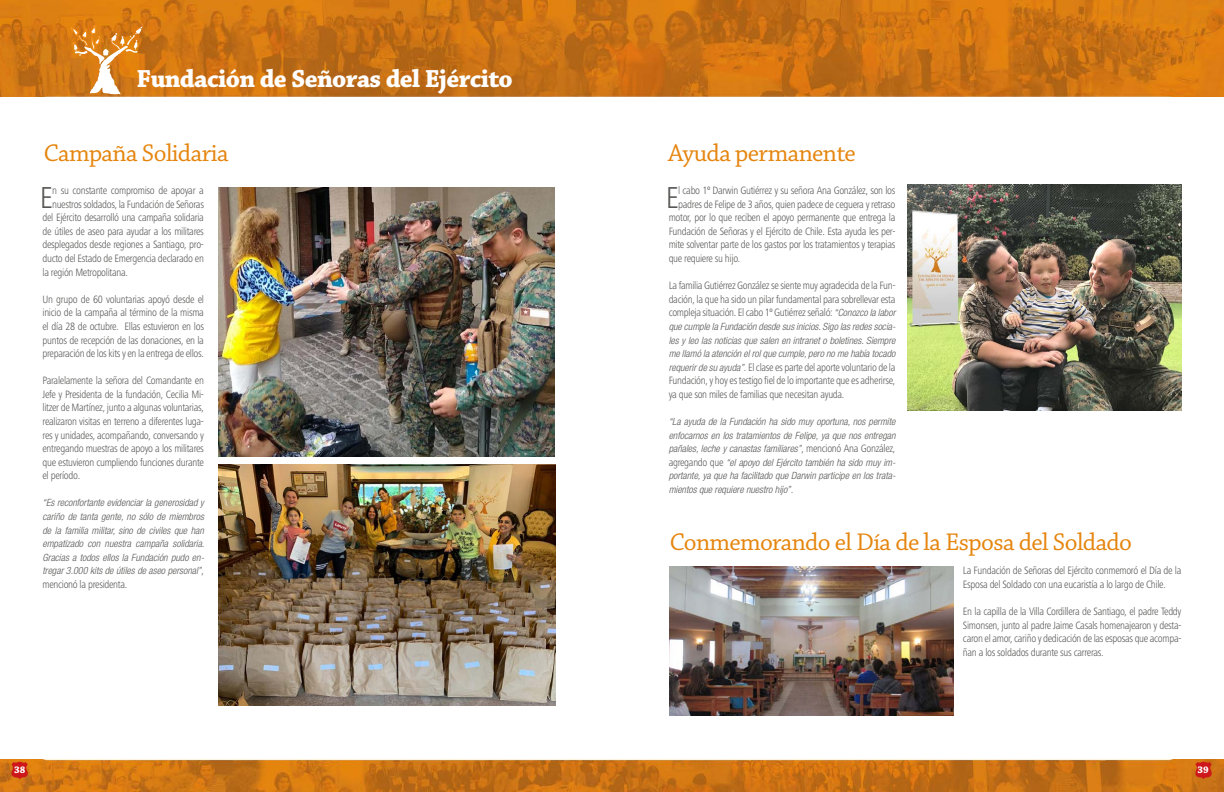
<style>
.page{position:relative;width:1224px;height:792px;background:#fff}
.page>*{position:absolute;margin:0;border:0;box-sizing:border-box;transform-origin:0 0}
.t1{font:300 condensed 31.4px "Frutiger Next LTW1 G";color:#575756}
.t2{font:700 26px "Chaparral Pro";letter-spacing:-.025em;color:#fff}
.t3{font:25.4px "Chaparral Pro";letter-spacing:-.025em;color:#e5850e}
.t4{font:300 condensed 11px/13.6px "Frutiger Next LTW1 G";letter-spacing:-.03em;color:#575756;text-align:justify}
.t5{font:italic 300 condensed 10px/13.6px "Helvetica Neue LT Std";color:#575756;text-align:justify}
.t6{font:700 10px "Chaparral Pro";color:#fff}
.t7{font:700 6px "Arial";color:#cd171a}
.s1{font-family:"Frutiger Next LTW1 G";font-style:normal;font-size:11px}
.s2{font-family:"Helvetica Neue LT Std";font-style:italic;font-size:10px}
</style>
<div class="page">
<img style="left:0;top:0;width:1224px;height:792px">
<svg style="left:71px;top:26px;width:71px;height:68px;background:#dc923f"></svg>
<div style="left:0;top:97px;width:1224px;height:662px;background:#fff"></div>
<img style="left:218px;top:187px;width:337px;height:269px">
<img style="left:218px;top:465px;width:337px;height:241px">
<img style="left:907px;top:184px;width:275px;height:226px">
<img style="left:670px;top:567px;width:284px;height:149px">
<svg style="left:11px;top:762px;width:17px;height:17px"></svg>
<svg style="left:1195px;top:762px;width:17px;height:17px"></svg>
<h2 class="t2" style="left:137px;top:63px;width:378px">Fundación de Señoras del Ejército</h2>
<h3 class="t3" style="left:44px;top:138px;width:186px">Campaña Solidaria</h3>
<h1 class="t1" style="left:40px;top:179px;width:15px">E</h1>
<p class="t4" style="left:52px;top:184px;width:153px">n su constante compromiso de apoyar a</p>
<p class="t4" style="left:52px;top:197px;width:153px">nuestros soldados, la Fundación de Señoras</p>
<p class="t4" style="left:43px;top:211px;width:163px">del Ejército desarrolló una campaña solidaria</p>
<p class="t4" style="left:43px;top:224px;width:163px">de útiles de aseo para ayudar a los militares</p>
<p class="t4" style="left:43px;top:238px;width:163px">desplegados desde regiones a Santiago, pro-</p>
<p class="t4" style="left:43px;top:252px;width:163px">ducto del Estado de Emergencia declarado en</p>
<p class="t4" style="left:43px;top:265px;width:87px">la región Metropolitana.</p>
<p class="t4" style="left:43px;top:292px;width:163px">Un grupo de 60 voluntarias apoyó desde el inicio de la campaña al término de la misma el día 28 de octubre. Ellas estuvieron en los puntos de recepción de las donaciones, en la preparación de los kits y en la entrega de ellos.</p>
<p class="t4" style="left:43px;top:374px;width:163px">Paralelamente la señora del Comandante en Jefe y Presidenta de la fundación, Cecilia Mi&shy;litzer de Martínez, junto a algunas voluntarias, realizaron visitas en terreno a diferentes luga&shy;res y unidades, acompañando, conversando y entregando muestras de apoyo a los militares que estuvieron cumpliendo funciones durante el período.</p>
<p class="t5" style="left:43px;top:496px;width:163px">“Es reconfortante evidenciar la generosidad y cariño de tanta gente, no sólo de miembros de la familia militar, sino de civiles que han empatizado con nuestra campaña solidaria.<br>Gracias a todos ellos la Fundación pudo en&shy;tregar 3.000 kits de útiles de aseo personal”<span class="s1">,</span></p>
<p class="t4" style="left:43px;top:578px;width:86px">mencionó la presidenta.</p>
<h3 class="t3" style="left:668px;top:138px;width:189px">Ayuda permanente</h3>
<h1 class="t1" style="left:666px;top:179px;width:15px">E</h1>
<p class="t4" style="left:678px;top:184px;width:219px">l cabo 1º Darwin Gutiérrez y su señora Ana González, son los</p>
<p class="t4" style="left:678px;top:197px;width:219px">padres de Felipe de 3 años, quien padece de ceguera y retraso</p>
<p class="t4" style="left:669px;top:211px;width:228px">motor, por lo que reciben el apoyo permanente que entrega la</p>
<p class="t4" style="left:669px;top:224px;width:228px">Fundación de Señoras y el Ejército de Chile. Esta ayuda les per-</p>
<p class="t4" style="left:669px;top:238px;width:228px">mite solventar parte de los gastos por los tratamientos y terapias</p>
<p class="t4" style="left:669px;top:252px;width:73px">que requiere su hijo.</p>
<p class="t4" style="left:669px;top:279px;width:228px">La familia Gutiérrez González se siente muy agradecida de la Fun&shy;dación, la que ha sido un pilar fundamental para sobrellevar esta compleja situación. El cabo 1º Gutiérrez señaló: <span class="s2">“Conozco la labor</span></p>
<p class="t5" style="left:669px;top:320px;width:228px">que cumple la Fundación desde sus inicios. Sigo las redes socia&shy;les y leo las noticias que salen en intranet o boletines. Siempre me llamó la atención el rol que cumple, pero no me había tocado</p>
<p class="t4" style="left:669px;top:360px;width:228px"><span class="s2">requerir de su ayuda”.</span> El clase es parte del aporte voluntario de la Fundación, y hoy es testigo fiel de lo importante que es adherirse, ya que son miles de familias que necesitan ayuda.</p>
<p class="t5" style="left:669px;top:415px;width:228px">“La ayuda de la Fundación ha sido muy oportuna, nos permite enfocarnos en los tratamientos de Felipe, ya que nos entregan pañales, leche y canastas familiares”<span class="s1">, mencionó Ana González, agregando que</span> “el apoyo del Ejército también ha sido muy im&shy;portante, ya que ha facilitado que Darwin participe en los trata&shy;mientos que requiere nuestro hijo”.</p>
<h3 class="t3" style="left:670px;top:528px;width:464px">Conmemorando el Día de la Esposa del Soldado</h3>
<p class="t4" style="left:963px;top:564px;width:220px">La Fundación de Señoras del Ejército conmemoró el Día de la<br>Esposa del Soldado con una eucaristía a lo largo de Chile.</p>
<p class="t4" style="left:963px;top:605px;width:220px">En la capilla de la Villa Cordillera de Santiago, el padre Teddy Simonsen, junto al padre Jaime Casals homenajearon y desta&shy;caron el amor, cariño y dedicación de las esposas que acompa&shy;ñan a los soldados durante sus carreras.</p>
<p class="t6" style="left:14px;top:764px;width:13px">38</p>
<p class="t6" style="left:1197px;top:764px;width:13px">39</p>
<p class="t7" style="left:21px;top:770px;width:6px">&amp;</p>
</div>
